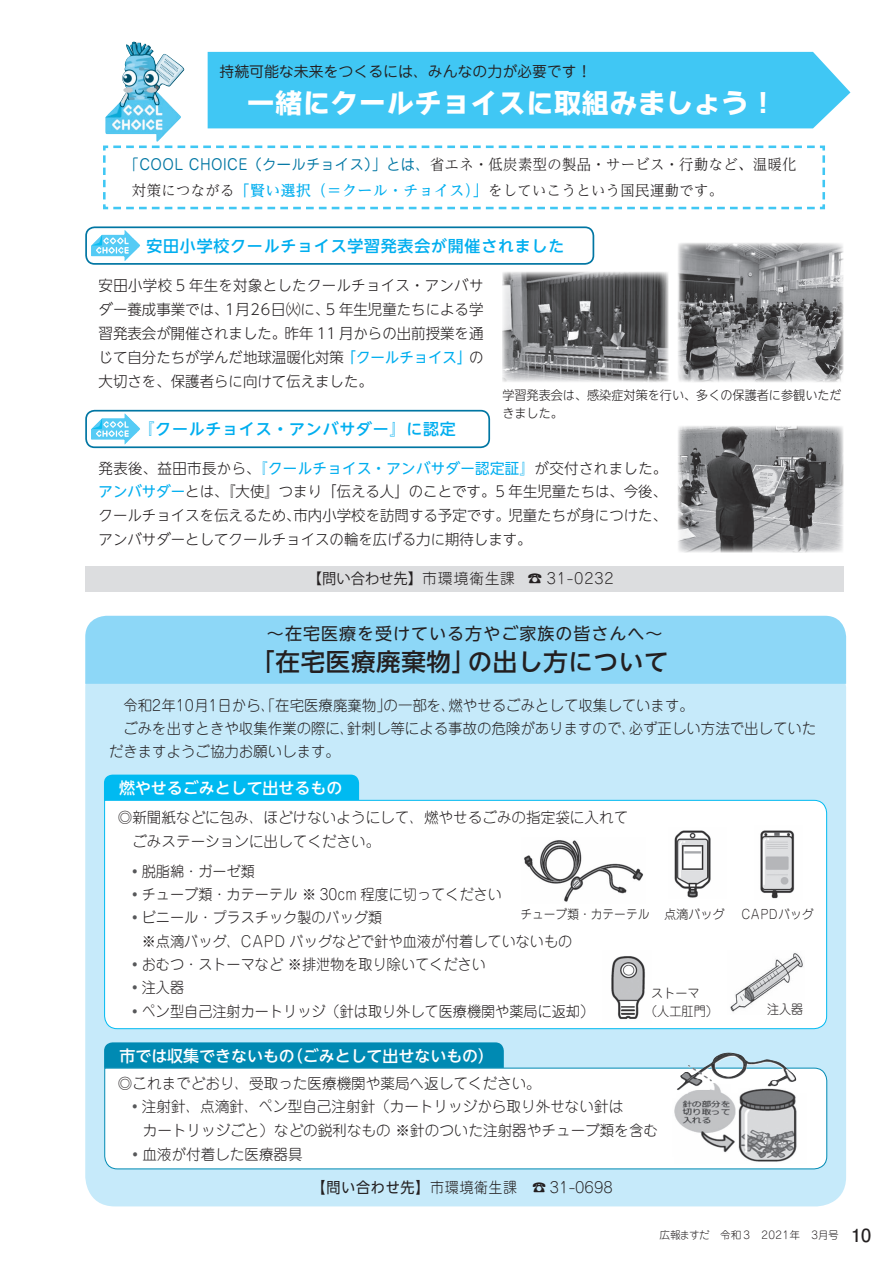
<style>
.page{position:relative;width:893px;height:1263px;background:#fff}
.page>*{position:absolute;margin:0;border:0;box-sizing:border-box;transform-origin:0 0}
.t1{font:700 26.55px "Wanpaku GN Std";letter-spacing:.05em;color:#fff}
.t2{font:500 24.45px "UD Shin Go NT Pro";letter-spacing:.03em;color:#231f20}
.t3{font:16.95px "UD Shin Go NT Pro";letter-spacing:.06em;color:#231f20}
.t4{font:500 15.9px "UD Shin Go NT Pro";letter-spacing:.05em;color:#00aeef}
.t5{font:500 15.9px "UD Shin Go NT Pro";color:#fff}
.t6{font:300 14.85px/23.9px "UD Shin Go NT Pro";color:#231f20;text-align:justify}
.t7{font:300 14.85px/23.4px "Jun 101 Pro";color:#231f20}
.t8{font:300 14.85px "Jun 101 Pro";color:#231f20;scale:.95 1}
.t9{font:300 14.85px/25.5px "UD Reimin Pro";letter-spacing:.03em;color:#231f20;scale:.96 1}
.t10{font:14.85px "Jun 201 Pro";color:#231f20}
.t11{font:300 14.85px "Jun 101 Pro";letter-spacing:.03em;color:#231f20;scale:.95 1}
.t12{font:300 14.85px "Jun 101 Pro";letter-spacing:.05em;color:#231f20}
.t13{font:300 12.75px/18.1px "UD Shin Go NT Pro";color:#231f20;scale:.95 1}
.t14{font:300 12.75px/18.1px "Jun 101 Pro";color:#231f20;scale:.95 1}
.t15{font:300 12.75px "Jun 101 Pro";color:#231f20;scale:.92 1}
.t16{font:300 12.75px "Jun 101 Pro";letter-spacing:.05em;color:#231f20;scale:.92 1}
.t17{font:300 10.65px "Jun 101 Pro";color:#231f20}
.s1{font-family:"Shin Go Pro"}
.s2{font-family:"Jun 201 Pro";font-weight:400;color:#0076a3}
.s3{font-weight:500;color:#00aeef}
.s4{font-weight:400;color:#00aeef}
.s5{font-family:"Koz Go Pro";font-weight:400}
.s6{color:#57585a}
.s7{font-family:"UD Shin Go NT Pro";font-weight:400}
.s8{font-family:"Futo Go B101 Pro";font-weight:700;font-size:18px}
</style>
<div class="page">
<img style="left:91px;top:230px;width:49px;height:31px">
<img style="left:91px;top:413px;width:49px;height:31px">
<div style="left:85px;top:226px;width:509px;height:39px;border:2px solid #0076a3;border-radius:9px"></div>
<div style="left:85px;top:410px;width:405px;height:38px;border:2px solid #0076a3;border-radius:9px"></div>
<img style="left:105px;top:42px;width:80px;height:100px">
<img style="left:678px;top:426px;width:166px;height:126px">
<img style="left:678px;top:243px;width:166px;height:139px">
<img style="left:502px;top:272px;width:166px;height:110px">
<svg style="left:103px;top:145px;width:722px;height:65px"></svg>
<div style="left:208px;top:52px;width:642px;height:76px;background:#40c7f4"></div>
<div style="left:85px;top:566px;width:759px;height:25px;background:#dcdddf"></div>
<div style="left:85px;top:658px;width:761px;height:548px;background:#c6eafa;border-radius:30px"></div>
<div style="left:104px;top:1042px;width:400px;height:25px;background:#008ab3"></div>
<div style="left:104px;top:1067px;width:724px;height:103px;background:#fff"></div>
<img style="left:672px;top:1053px;width:135px;height:110px">
<div style="left:85px;top:616px;width:761px;height:68px;background:#8dd7f7"></div>
<div style="left:104px;top:775px;width:255px;height:24px;background:#00baf1"></div>
<div style="left:104px;top:799px;width:723px;height:230px;background:#fff"></div>
<img style="left:521px;top:837px;width:125px;height:66px">
<img style="left:728px;top:950px;width:76px;height:64px">
<img style="left:602px;top:950px;width:50px;height:73px">
<img style="left:668px;top:827px;width:58px;height:72px">
<img style="left:755px;top:826px;width:47px;height:73px">
<p class="t10" style="left:220px;top:59px;width:374px">持続可能な未来をつくるには、みんなの力が必要です！</p>
<h1 class="t1" style="left:220px;top:83px;width:558px"><span class="s1">　一緒</span>にクールチョイスに<span class="s1">取組</span>みましょう<span class="s1">！</span></h1>
<p class="t9" style="left:132px;top:151px;width:694px;text-indent:-7px"><span class="s2">「COOL CHOICE（クールチョイス）」とは、</span>省エネ・低炭素型の製品・サービス・行動など、温暖化対策につながる<span class="s3">「賢い選択（＝クール・チョイス）」</span>をしていこうという国民運動です。</p>
<p class="t4" style="left:146px;top:233px;width:419px">安田小学校クールチョイス学習発表会が開催されました</p>
<p class="t6" style="left:99px;top:273px;width:386px">安田小学校 5 年生を対象としたクールチョイス・アンバサダー養成事業では、1月26日㈫に、5 年生児童たちによる学習発表会が開催されました。昨年 11 月からの出前授業を通じて自分たちが学んだ地球温暖化対策<span class="s4">「クールチョイス」</span>の大切さを、保護者らに向けて伝えました。</p>
<p class="t4" style="left:139px;top:416px;width:319px">『クールチョイス・アンバサダー』に認定</p>
<p class="t13" style="left:502px;top:385px;width:359px">学習発表会は、感染症対策を行い、多くの保護者に参観いただきました。</p>
<p class="t6" style="left:99px;top:455px;width:570px">発表後、益田市長から、<span class="s4">『クールチョイス・アンバサダー認定証』</span>が交付されました。<span class="s4">アンバサダー</span>とは、『大使』つまり「伝える人」のことです。5 年生児童たちは、今後、クールチョイスを伝えるため、市内小学校を訪問する予定です。児童たちが身につけた、アンバサダーとしてクールチョイスの輪を広げる力に期待します。</p>
<p class="t12" style="left:308px;top:567px;width:308px"><span class="s5">【問い合わせ先】</span>市環境衛生課 ☎ 31-0232</p>
<p class="t3" style="left:267px;top:620px;width:397px">～在宅医療を受けている方やご家族の皆さんへ～</p>
<h2 class="t2" style="left:250px;top:642px;width:420px">「在宅医療廃棄物」の出し方について</h2>
<p class="t7" style="left:109px;top:692px;width:709px">　令和2年10月1日から、「在宅医療廃棄物」の一部を、燃やせるごみとして収集しています。<br>　ごみを出すときや収集作業の際に、針刺し等による事故の危険がありますので、必ず正しい方法で出していただきますようご協力お願いします。</p>
<p class="t5" style="left:119px;top:775px;width:225px">燃やせるごみとして出せるもの</p>
<p class="t7" style="left:118px;top:804px;width:512px">◎新聞紙などに包み、ほどけないようにして、燃やせるごみの指定袋に入れて　ごみステーションに出してください。</p>
<p class="t8" style="left:128px;top:859px;width:135px"><span class="s6">・</span>脱脂綿・ガーゼ類</p>
<p class="t8" style="left:128px;top:882px;width:395px"><span class="s6">・</span>チューブ類・カテーテル ※ 30cm 程度に切ってください</p>
<p class="t8" style="left:128px;top:906px;width:269px"><span class="s6">・</span>ビニール・プラスチック製のバッグ類</p>
<p class="t8" style="left:114px;top:929px;width:484px">　　※点滴バッグ、CAPD バッグなどで針や血液が付着していないもの</p>
<p class="t8" style="left:128px;top:953px;width:379px"><span class="s6">・</span>おむつ・ストーマなど ※排泄物を取り除いてください</p>
<p class="t8" style="left:128px;top:976px;width:61px"><span class="s6">・</span>注入器</p>
<p class="t8" style="left:128px;top:999px;width:493px"><span class="s6">・</span>ペン型自己注射カートリッジ（針は取り外して医療機関や薬局に返却）</p>
<p class="t14" style="left:664px;top:903px;width:65px">点滴バッグ</p>
<p class="t16" style="left:741px;top:904px;width:80px">CAPDバッグ</p>
<p class="t15" style="left:520px;top:904px;width:142px">チューブ類・カテーテル</p>
<p class="t14" style="left:645px;top:982px;width:78px;text-indent:6px">ストーマ<br>（人工肛門）</p>
<p class="t14" style="left:767px;top:999px;width:40px">注入器</p>
<p class="t5" style="left:119px;top:1043px;width:376px">市では収集できないもの（ごみとして出せないもの）</p>
<p class="t7" style="left:118px;top:1069px;width:424px">◎これまでどおり、受取った医療機関や薬局へ返してください。</p>
<p class="t7" style="left:114px;top:1093px;width:511px"><span class="s6">　・</span>注射針、点滴針、ペン型自己注射針（カートリッジから取り外せない針は</p>
<p class="t7" style="left:114px;top:1117px;width:546px">　　カートリッジごと）などの鋭利なもの ※針のついた注射器やチューブ類を含む</p>
<p class="t7" style="left:128px;top:1141px;width:176px"><span class="s6">・</span>血液が付着した医療器具</p>
<p class="t11" style="left:312px;top:1175px;width:319px"><span class="s7">【問い合わせ先】</span>市環境衛生課　☎ 31-0698</p>
<p class="t17" style="left:659px;top:1226px;width:213px">広報ますだ　令和 3　2021年　3月号 <span class="s8">10</span></p>
</div>
